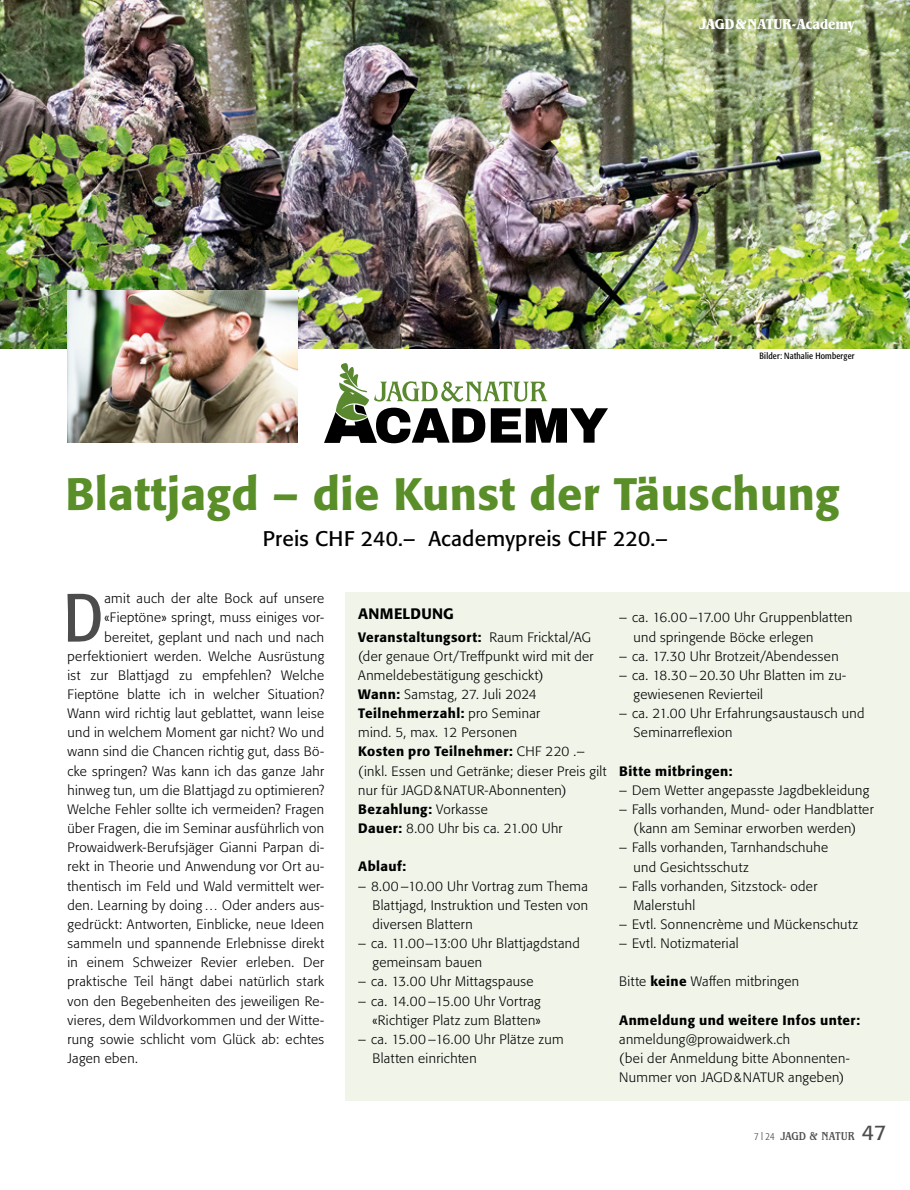
<style>
.page{position:relative;width:910px;height:1190px;background:#fff}
.page>*{position:absolute;margin:0;border:0;box-sizing:border-box;transform-origin:0 0}
.t1{font:condensed 67.5px "Formata";color:#4c4c4c}
.t2{font:500 45px "Formata";letter-spacing:.01em;color:#5a8e28}
.t3{font:21px "Formata";letter-spacing:.01em;color:#000}
.t4{font:700 condensed 15px "Benguiat Std";color:#fff}
.t5{font:500 15px "Formata";letter-spacing:.01em;color:#000}
.t6{font:300 13.5px/19.2px "Formata";letter-spacing:.025em;color:#000}
.t7{font:500 13.5px "Formata";letter-spacing:.03em;color:#000}
.t8{font:500 condensed 12px "Benguiat Std";color:#4c4c4c}
.t9{font:condensed 9px "Formata";letter-spacing:.02em;color:#000}
.s1{font-weight:500}
.s2{font-family:"Formata";font-weight:300;font-size:10.5px}
.s3{font-family:"Formata";font-weight:400;font-stretch:normal;font-size:21px}
</style>
<div class="page">
<div style="left:345px;top:593px;width:564px;height:508px;background:#f0f4e9"></div>
<img style="left:0;top:0;width:909px;height:349px">
<svg style="left:324px;top:363px;width:284px;height:80px"></svg>
<img style="left:67px;top:291px;width:230px;height:152px">
<p class="t4" style="left:699px;top:15px;width:157px">JAGD&amp;NATUR-Academy</p>
<p class="t9" style="left:759px;top:351px;width:96px">Bilder: Nathalie Homberger</p>
<p class="t2" style="left:65px;top:467px;width:775px">Blattjagd – die Kunst der Täuschung</p>
<p class="t3" style="left:263px;top:526px;width:406px">Preis CHF 240.– Academypreis CHF 220.–</p>
<p class="t1" style="left:64px;top:578px;width:41px">D</p>
<p class="t6" style="left:104px;top:589px;width:221px">amit auch der alte Bock auf unsere</p>
<p class="t6" style="left:104px;top:608px;width:221px">«Fieptöne» springt, muss einiges vor-</p>
<p class="t6" style="left:104px;top:627px;width:221px">bereitet, geplant und nach und nach</p>
<p class="t6" style="left:67px;top:646px;width:258px">perfektioniert werden. Welche Ausrüstung</p>
<p class="t6" style="left:67px;top:666px;width:258px">ist zur Blattjagd zu empfehlen? Welche</p>
<p class="t6" style="left:67px;top:685px;width:258px">Fieptöne blatte ich in welcher Situation?</p>
<p class="t6" style="left:67px;top:704px;width:258px">Wann wird richtig laut geblattet, wann leise</p>
<p class="t6" style="left:67px;top:723px;width:258px">und in welchem Moment gar nicht? Wo und</p>
<p class="t6" style="left:67px;top:742px;width:258px">wann sind die Chancen richtig gut, dass Bö-</p>
<p class="t6" style="left:67px;top:761px;width:258px">cke springen? Was kann ich das ganze Jahr</p>
<p class="t6" style="left:67px;top:781px;width:258px">hinweg tun, um die Blattjagd zu optimieren?</p>
<p class="t6" style="left:67px;top:800px;width:258px">Welche Fehler sollte ich vermeiden? Fragen</p>
<p class="t6" style="left:67px;top:819px;width:258px">über Fragen, die im Seminar ausführlich von</p>
<p class="t6" style="left:67px;top:838px;width:258px">Prowaidwerk-Berufsjäger Gianni Parpan di-</p>
<p class="t6" style="left:67px;top:857px;width:258px">rekt in Theorie und Anwendung vor Ort au-</p>
<p class="t6" style="left:67px;top:876px;width:258px">thentisch im Feld und Wald vermittelt wer-</p>
<p class="t6" style="left:67px;top:896px;width:258px">den. Learning by doing… Oder anders aus-</p>
<p class="t6" style="left:67px;top:915px;width:258px">gedrückt: Antworten, Einblicke, neue Ideen</p>
<p class="t6" style="left:67px;top:934px;width:258px">sammeln und spannende Erlebnisse direkt</p>
<p class="t6" style="left:67px;top:953px;width:258px">in einem Schweizer Revier erleben. Der</p>
<p class="t6" style="left:67px;top:972px;width:258px">praktische Teil hängt dabei natürlich stark</p>
<p class="t6" style="left:67px;top:991px;width:258px">von den Begebenheiten des jeweiligen Re-</p>
<p class="t6" style="left:67px;top:1010px;width:258px">vieres, dem Wildvorkommen und der Witte-</p>
<p class="t6" style="left:67px;top:1030px;width:258px">rung sowie schlicht vom Glück ab: echtes</p>
<p class="t6" style="left:67px;top:1049px;width:72px">Jagen eben.</p>
<p class="t5" style="left:358px;top:605px;width:97px">ANMELDUNG</p>
<p class="t6" style="left:358px;top:627px;width:250px"><span class="s1">Veranstaltungsort:</span> Raum Fricktal/AG (der genaue Ort/Treffpunkt wird mit der<br>Anmeldebestätigung geschickt)<br><span class="s1">Wann:</span> Samstag, 27. Juli 2024<br><span class="s1">Teilnehmerzahl:</span> pro Seminar<br>mind. 5, max. 12 Personen<br><span class="s1">Kosten pro Teilnehmer:</span> CHF 220 .– (inkl. Essen und Getränke; dieser Preis gilt nur für JAGD&amp;NATUR-Abonnenten)<br><span class="s1">Bezahlung:</span> Vorkasse<br><span class="s1">Dauer:</span> 8.00 Uhr bis ca. 21.00 Uhr</p>
<p class="t7" style="left:358px;top:858px;width:49px">Ablauf:</p>
<p class="t6" style="left:372px;top:876px;width:217px;text-align:justify;text-indent:-14px">– 8.00 –10.00 Uhr Vortrag zum Thema Blattjagd, Instruktion und Testen von diversen Blattern</p>
<p class="t6" style="left:372px;top:934px;width:209px;text-indent:-14px">– ca. 11.00–13:00 Uhr Blattjagdstand gemeinsam bauen</p>
<p class="t6" style="left:358px;top:972px;width:177px">– ca. 13.00 Uhr Mittagspause</p>
<p class="t6" style="left:358px;top:991px;width:184px;text-align:right">– ca. 14.00 –15.00 Uhr Vortrag «Richtiger Platz zum Blatten»</p>
<p class="t6" style="left:372px;top:1030px;width:193px;text-indent:-14px">– ca. 15.00 –16.00 Uhr Plätze zum<br>Blatten einrichten</p>
<p class="t6" style="left:633px;top:608px;width:220px;text-indent:-14px">– ca. 16.00 –17.00 Uhr Gruppenblatten und springende Böcke erlegen</p>
<p class="t6" style="left:619px;top:647px;width:221px">– ca. 17.30 Uhr Brotzeit/Abendessen</p>
<p class="t6" style="left:633px;top:666px;width:214px;text-indent:-14px">– ca. 18.30 – 20.30 Uhr Blatten im zu&shy;gewiesenen Revierteil</p>
<p class="t6" style="left:633px;top:704px;width:232px;text-indent:-14px">– ca. 21.00 Uhr Erfahrungsaustausch und<br>Seminarreflexion</p>
<p class="t7" style="left:619px;top:763px;width:115px">Bitte mitbringen:</p>
<p class="t6" style="left:619px;top:781px;width:251px">– Dem Wetter angepasste Jagdbekleidung</p>
<p class="t6" style="left:619px;top:800px;width:256px;text-align:center">– Falls vorhanden, Mund- oder Handblatter (kann am Seminar erworben werden)</p>
<p class="t6" style="left:633px;top:838px;width:196px;text-indent:-14px">– Falls vorhanden, Tarnhandschuhe und Gesichtsschutz</p>
<p class="t6" style="left:633px;top:876px;width:185px;text-indent:-14px">– Falls vorhanden, Sitzstock- oder<br>Malerstuhl</p>
<p class="t6" style="left:619px;top:915px;width:240px">– Evtl. Sonnencrème und Mückenschutz</p>
<p class="t6" style="left:619px;top:934px;width:121px">– Evtl. Notizmaterial</p>
<p class="t6" style="left:619px;top:972px;width:181px">Bitte <span class="s1">keine</span> Waffen mitbringen</p>
<p class="t6" style="left:619px;top:1011px;width:242px"><span class="s1">Anmeldung und weitere Infos unter: </span>anmeldung@prowaidwerk.ch<br>(bei der Anmeldung bitte Abonnenten-Nummer von JAGD&amp;NATUR angeben)</p>
<p class="t8" style="left:754px;top:1129px;width:134px"><span class="s2">7 l 24</span> JAGD &amp; NATUR <span class="s3">47</span></p>
</div>
